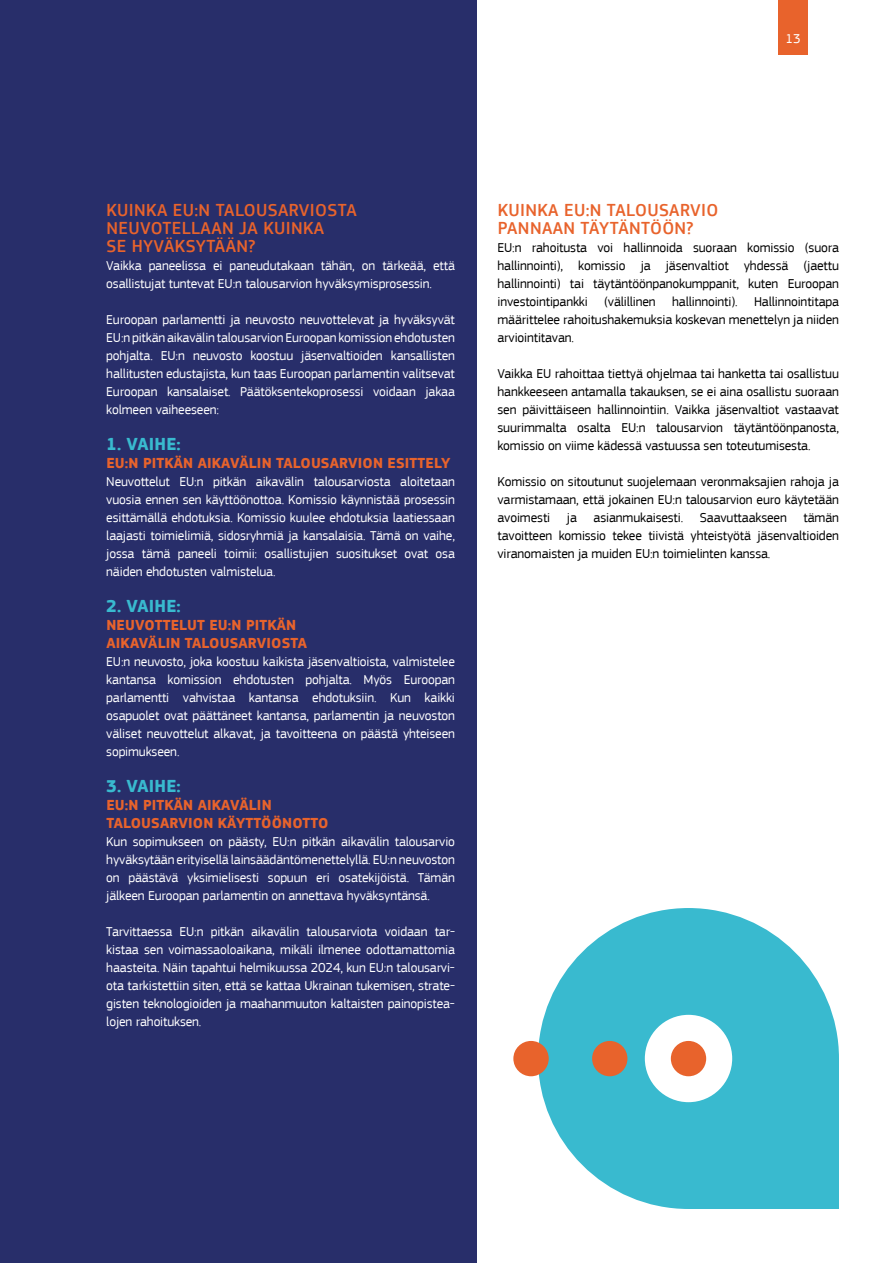
<style>
.page{position:relative;width:893px;height:1263px;background:#fff}
.page>*{position:absolute;margin:0;border:0;box-sizing:border-box;transform-origin:0 0}
.t1{font:500 18px/18px "EC Square Sans Pro";letter-spacing:.02em;color:#e8632c}
.t2{font:700 18px "EC Square Sans Pro";letter-spacing:.01em;color:#39bacf}
.t3{font:700 15px/18px "EC Square Sans Pro";letter-spacing:.01em;color:#e8632c}
.t4{font:13.5px/18px "EC Square Sans Pro";letter-spacing:-.01em;color:#fff;text-align:justify}
.t5{font:13.5px/18px "EC Square Sans Pro";letter-spacing:-.01em;color:#000;text-align:justify}
</style>
<div class="page">
<div style="left:778px;top:0;width:30px;height:54px;background:#e8632c"></div>
<svg style="left:538px;top:908px;width:301px;height:301px;fill:#39bacf"></svg>
<div style="left:513px;top:1041px;width:36px;height:35px;background:#e8632c;border-radius:50%"></div>
<div style="left:592px;top:1041px;width:35px;height:35px;background:#e8632c;border-radius:50%"></div>
<div style="left:0;top:0;width:476px;height:1263px;background:#282e6a"></div>
<p class="t4" style="left:785px;top:29px;width:17px">13</p>
<h1 class="t1" style="left:106px;top:201px;width:252px">KUINKA EU:N TALOUSARVIOSTA<br>NEUVOTELLAAN JA KUINKA<br>SE HYVÄKSYTÄÄN?</h1>
<p class="t4" style="left:106px;top:257px;width:350px">Vaikka paneelissa ei paneudutakaan tähän, on tärkeää, että osallistujat tuntevat EU:n talousarvion hyväksymisprosessin.</p>
<p class="t4" style="left:106px;top:311px;width:350px">Euroopan parlamentti ja neuvosto neuvottelevat ja hyväksyvät EU:n pitkän aikavälin talousarvion Euroopan komission ehdotusten pohjalta. EU:n neuvosto koostuu jäsenvaltioiden kansallisten hallitusten edustajista, kun taas Euroopan parlamentin valitsevat Euroopan kansalaiset. Päätöksentekoprosessi voidaan jakaa kolmeen vaiheeseen:</p>
<h1 class="t2" style="left:106px;top:433px;width:76px">1. VAIHE:</h1>
<p class="t3" style="left:106px;top:455px;width:345px">EU:N PITKÄN AIKAVÄLIN TALOUSARVION ESITTELY</p>
<p class="t4" style="left:106px;top:473px;width:350px">Neuvottelut EU:n pitkän aikavälin talousarviosta aloitetaan vuosia ennen sen käyttöönottoa. Komissio käynnistää prosessin esittämällä ehdotuksia. Komissio kuulee ehdotuksia laatiessaan laajasti toimielimiä, sidosryhmiä ja kansalaisia. Tämä on vaihe, jossa tämä paneeli toimii: osallistujien suositukset ovat osa näiden ehdotusten valmistelua.</p>
<h1 class="t2" style="left:106px;top:595px;width:76px">2. VAIHE:</h1>
<p class="t3" style="left:106px;top:617px;width:202px">NEUVOTTELUT EU:N PITKÄN<br>AIKAVÄLIN TALOUSARVIOSTA</p>
<p class="t4" style="left:106px;top:653px;width:350px">EU:n neuvosto, joka koostuu kaikista jäsenvaltioista, valmistelee kantansa komission ehdotusten pohjalta. Myös Euroopan parlamentti vahvistaa kantansa ehdotuksiin. Kun kaikki osapuolet ovat päättäneet kantansa, parlamentin ja neuvoston väliset neuvottelut alkavat, ja tavoitteena on päästä yhteiseen sopimukseen.</p>
<h1 class="t2" style="left:106px;top:775px;width:76px">3. VAIHE:</h1>
<p class="t3" style="left:106px;top:797px;width:224px">EU:N PITKÄN AIKAVÄLIN<br>TALOUSARVION KÄYTTÖÖNOTTO</p>
<p class="t4" style="left:106px;top:833px;width:350px">Kun sopimukseen on päästy, EU:n pitkän aikavälin talousarvio hyväksytään erityisellä lainsäädäntömenettelyllä. EU:n neuvoston on päästävä yksimielisesti sopuun eri osatekijöistä. Tämän jälkeen Euroopan parlamentin on annettava hyväksyntänsä.</p>
<p class="t4" style="left:106px;top:923px;width:350px">Tarvittaessa EU:n pitkän aikavälin talousarviota voidaan tar&shy;kistaa sen voimassaoloaikana, mikäli ilmenee odottamattomia haasteita. Näin tapahtui helmikuussa 2024, kun EU:n talousarvi&shy;ota tarkistettiin siten, että se kattaa Ukrainan tukemisen, strate&shy;gisten teknologioiden ja maahanmuuton kaltaisten painopistea&shy;lojen rahoituksen.</p>
<h1 class="t1" style="left:498px;top:201px;width:222px">KUINKA EU:N TALOUSARVIO<br>PANNAAN TÄYTÄNTÖÖN?</h1>
<p class="t5" style="left:497px;top:239px;width:343px">EU:n rahoitusta voi hallinnoida suoraan komissio (suora hallinnointi), komissio ja jäsenvaltiot yhdessä (jaettu hallinnointi) tai täytäntöönpanokumppanit, kuten Euroopan investointipankki (välillinen hallinnointi). Hallinnointitapa määrittelee rahoitushakemuksia koskevan menettelyn ja niiden arviointitavan.</p>
<p class="t5" style="left:497px;top:365px;width:343px">Vaikka EU rahoittaa tiettyä ohjelmaa tai hanketta tai osallistuu hankkeeseen antamalla takauksen, se ei aina osallistu suoraan sen päivittäiseen hallinnointiin. Vaikka jäsenvaltiot vastaavat suurimmalta osalta EU:n talousarvion täytäntöönpanosta, komissio on viime kädessä vastuussa sen toteutumisesta.</p>
<p class="t5" style="left:497px;top:473px;width:343px">Komissio on sitoutunut suojelemaan veronmaksajien rahoja ja varmistamaan, että jokainen EU:n talousarvion euro käytetään avoimesti ja asianmukaisesti. Saavuttaakseen tämän tavoitteen komissio tekee tiivistä yhteistyötä jäsenvaltioiden viranomaisten ja muiden EU:n toimielinten kanssa.</p>
</div>
